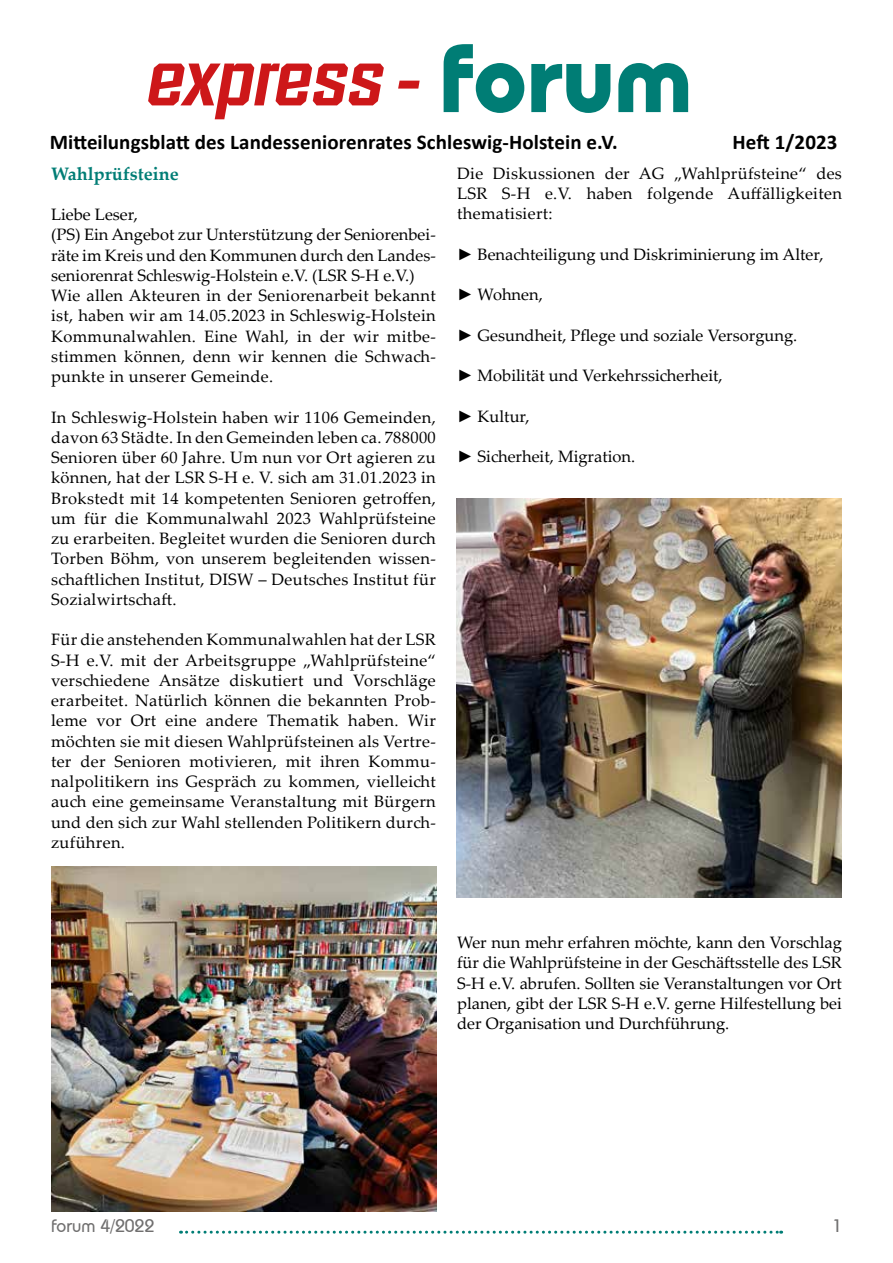
<style>
.page{position:relative;width:893px;height:1263px;background:#fff}
.page>*{position:absolute;margin:0;border:0;box-sizing:border-box;transform-origin:0 0}
.t1{font:700 97.2px "Bauhaus IT Cby BT";color:#007d75}
.t2{font:700 21px "Calibri";letter-spacing:.005em;color:#000}
.t3{font:700 18px "Palatino Linotype";color:#007d75}
.t4{font:500 18px "Bauhaus IT Cby BT";color:#706f6f}
.t5{font:16.5px/20.2px "Palatino Linotype";color:#000;text-align:justify}
.t6{font:16.5px/20.2px "Palatino Linotype";letter-spacing:.02em;color:#000}
.s1{font-family:"Arial"}
</style>
<div class="page">
<svg style="left:181px;top:1231px;width:601px;height:3px"></svg>
<svg style="left:148px;top:64px;width:272px;height:55px"></svg>
<img style="left:51px;top:867px;width:385px;height:345px">
<img style="left:456px;top:499px;width:386px;height:398px">
<h1 class="t1" style="left:439px;top:19px;width:254px">forum</h1>
<p class="t2" style="left:50px;top:127px;width:569px">Mitteilungsblatt des Landesseniorenrates Schleswig-Holstein e.V.</p>
<p class="t2" style="left:733px;top:127px;width:106px">Heft 1/2023</p>
<p class="t3" style="left:51px;top:161px;width:129px">Wahlprüfsteine</p>
<p class="t6" style="left:51px;top:204px;width:386px">Liebe Leser,<br>(PS) Ein Angebot zur Unterstützung der Seniorenbei&shy;räte im Kreis und den Kommunen durch den Landes&shy;seniorenrat Schleswig-Holstein e.V. (LSR S-H e.V.)<br>Wie allen Akteuren in der Seniorenarbeit bekannt ist, haben wir am 14.05.2023 in Schleswig-Holstein Kommunalwahlen. Eine Wahl, in der wir mitbe&shy;stimmen können, denn wir kennen die Schwach&shy;punkte in unserer Gemeinde.</p>
<p class="t5" style="left:51px;top:406px;width:386px">In Schleswig-Holstein haben wir 1106 Gemeinden, davon 63 Städte. In den Gemeinden leben ca. 788000<br>Senioren über 60 Jahre. Um nun vor Ort agieren zu können, hat der LSR S-H e. V. sich am 31.01.2023 in Brokstedt mit 14 kompetenten Senioren getroffen, um für die Kommunalwahl 2023 Wahlprüfsteine zu erarbeiten. Begleitet wurden die Senioren durch Torben Böhm, von unserem begleitenden wissen&shy;schaftlichen Institut, DISW – Deutsches Institut für Sozialwirtschaft.</p>
<p class="t5" style="left:51px;top:629px;width:386px">Für die anstehenden Kommunalwahlen hat der LSR S-H e.V. mit der Arbeitsgruppe „Wahlprüfsteine“ verschiedene Ansätze diskutiert und Vorschläge erarbeitet. Natürlich können die bekannten Prob&shy;leme vor Ort eine andere Thematik haben. Wir möchten sie mit diesen Wahlprüfsteinen als Vertre&shy;ter der Senioren motivieren, mit ihren Kommu&shy;nalpolitikern ins Gespräch zu kommen, vielleicht auch eine gemeinsame Veranstaltung mit Bürgern und den sich zur Wahl stellenden Politikern durch&shy;zuführen.</p>
<p class="t5" style="left:457px;top:162px;width:386px">Die Diskussionen der AG „Wahlprüfsteine“ des LSR S-H e.V. haben folgende Auffälligkeiten thematisiert:</p>
<p class="t5" style="left:457px;top:243px;width:368px"><span class="s1">►</span> Benachteiligung und Diskriminierung im Alter,</p>
<p class="t5" style="left:457px;top:284px;width:87px"><span class="s1">►</span> Wohnen,</p>
<p class="t5" style="left:457px;top:324px;width:342px"><span class="s1">►</span> Gesundheit, Pflege und soziale Versorgung.</p>
<p class="t5" style="left:457px;top:365px;width:267px"><span class="s1">►</span> Mobilität und Verkehrssicherheit,</p>
<p class="t5" style="left:457px;top:405px;width:74px"><span class="s1">►</span> Kultur,</p>
<p class="t5" style="left:457px;top:446px;width:180px"><span class="s1">►</span> Sicherheit, Migration.</p>
<p class="t5" style="left:457px;top:932px;width:386px">Wer nun mehr erfahren möchte, kann den Vorschlag für die Wahlprüfsteine in der Geschäftsstelle des LSR S-H e.V. abrufen. Sollten sie Veranstaltungen vor Ort planen, gibt der LSR S-H e.V. gerne Hilfestellung bei der Organisation und Durchführung.</p>
<p class="t4" style="left:51px;top:1215px;width:105px">forum 4/2022</p>
<p class="t4" style="left:832px;top:1215px;width:11px">1</p>
</div>
